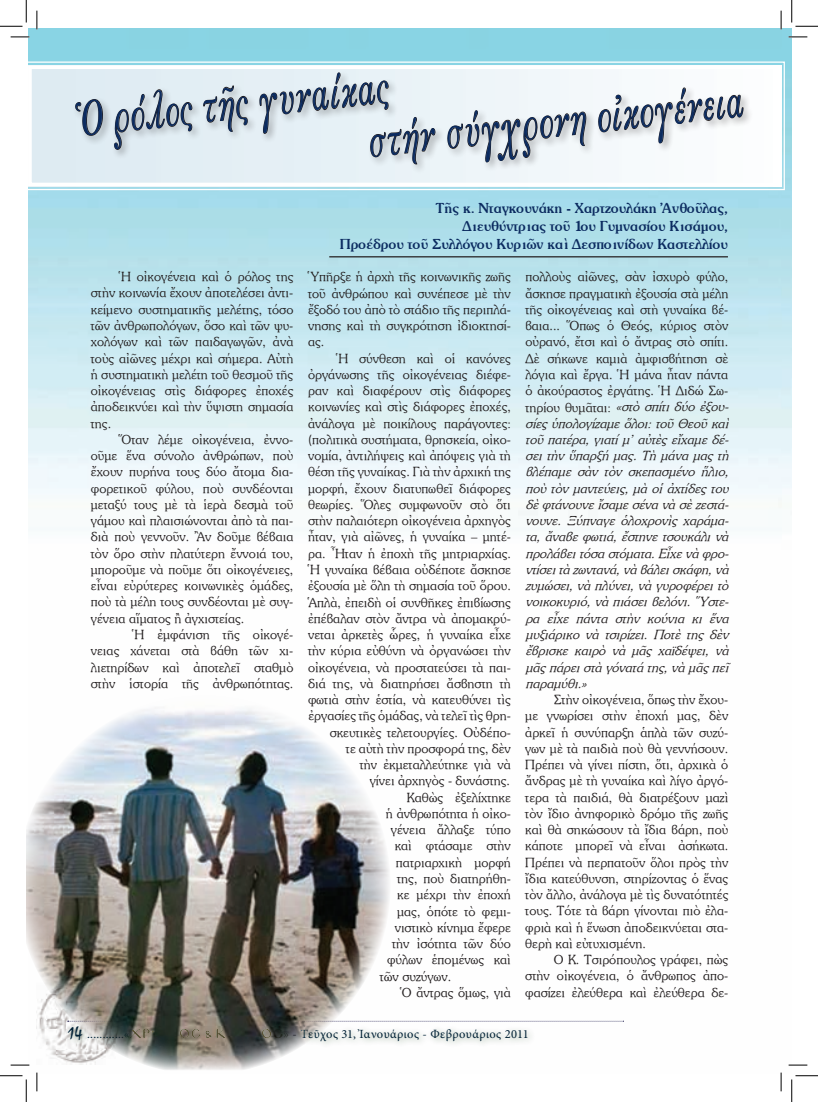
<style>
.page{position:relative;width:818px;height:1102px;background:#fff}
.page>*{position:absolute;margin:0;border:0;box-sizing:border-box;transform-origin:0 0}
.t1{font:52.5px "GFS Solomos";color:#0b2b60;scale:.71 1}
.t2{font:15px "SK Souvenir Pol Uni W";color:#0b2b60}
.t3{font:13.75px/16.2px "SK Souvenirl Light Pol Un W";color:#231f20;text-align:justify}
.t4{font:italic 13.75px/16.2px "SK Souvenirl Light Pol Un W";color:#231f20}
.t5{font:12.5px "Minion Pro";letter-spacing:.03em;color:#002035}
.s1{font-style:normal}
.s2{font-family:"Mistral";font-size:17.5px}
.s3{font-family:"Mg Byzantine UC Pol Normal";font-size:11.25px;color:#575034}
.s4{color:#575034}
.s5{color:#231f20}
</style>
<div class="page">
<img style="left:28px;top:28px;width:764px;height:1038px">
<hr style="left:329px;top:256px;width:399px;height:1px;background:#231f20">
<img style="left:26px;top:695px;width:365px;height:375px">
<svg style="left:28px;top:61px;width:757px;height:130px"></svg>
<div style="left:28px;top:65px;width:753px;height:121px;border:4px solid #fff"></div>
<div style="left:73px;top:70px;width:680px;height:104px;background:#231f20;opacity:.4"></div>
<svg style="left:75px;top:99px;width:28px;height:36px"></svg>
<svg style="left:114px;top:89px;width:78px;height:73px;background:#c3cdd2"></svg>
<svg style="left:203px;top:85px;width:45px;height:88px;background:#cbd4d9"></svg>
<svg style="left:260px;top:72px;width:175px;height:133px;background:#cedce2"></svg>
<svg style="left:447px;top:105px;width:139px;height:82px"></svg>
<svg style="left:598px;top:87px;width:146px;height:76px"></svg>
<svg style="left:11px;top:36px;width:18px;height:2px"></svg>
<svg style="left:788px;top:36px;width:19px;height:2px"></svg>
<svg style="left:11px;top:1064px;width:18px;height:1px"></svg>
<svg style="left:788px;top:1064px;width:19px;height:1px"></svg>
<svg style="left:36px;top:11px;width:2px;height:18px"></svg>
<svg style="left:36px;top:1072px;width:2px;height:19px"></svg>
<svg style="left:780px;top:11px;width:2px;height:18px"></svg>
<svg style="left:780px;top:1072px;width:2px;height:19px"></svg>
<svg style="left:0;top:0;width:27px;height:27px"></svg>
<svg style="left:0;top:1075px;width:27px;height:26px"></svg>
<svg style="left:791px;top:0;width:27px;height:27px"></svg>
<svg style="left:791px;top:1075px;width:27px;height:26px"></svg>
<p class="t1" style="left:74px;top:93px;width:442px;rotate:-6deg">Ὁ ρόλος τῆς γυναίκας</p>
<p class="t1" style="left:366px;top:114px;width:531px;rotate:-6deg">στήν σύγχρονη οἰκογένεια</p>
<p class="t3" style="left:91px;top:268px;width:204px;text-indent:28px">Ἡ οἰκογένεια καὶ ὁ ρόλος της στὴν κοινωνία ἔχουν ἀποτελέσει ἀντι&shy;κείμενο συστηματικῆς μελέτης, τόσο τῶν ἀνθρωπολόγων, ὅσο καὶ τῶν ψυ&shy;χολόγων καὶ τῶν παιδαγωγῶν, ἀνὰ τοὺς αἰῶνες μέχρι καὶ σήμερα. Αὐτὴ ἡ συστηματικὴ μελέτη τοῦ θεσμοῦ τῆς οἰκογένειας στὶς διάφορες ἐποχές ἀποδεικνύει καὶ τὴν ὕψιστη σημασία της.</p>
<p class="t3" style="left:91px;top:430px;width:204px;text-indent:28px">Ὅταν λέμε οἰκογένεια, ἐννο&shy;οῦμε ἕνα σύνολο ἀνθρώπων, ποὺ ἔχουν πυρήνα τους δύο ἄτομα δια&shy;φορετικοῦ φύλου, ποὺ συνδέονται μεταξύ τους μὲ τὰ ἱερὰ δεσμὰ τοῦ γάμου καὶ πλαισιώνονται ἀπὸ τὰ παι&shy;διὰ ποὺ γεννοῦν. Ἂν δοῦμε βέβαια τὸν ὅρο στὴν πλατύτερη ἔννοιά του, μποροῦμε νὰ ποῦμε ὅτι οἰκογένειες, εἶναι εὐρύτερες κοινωνικὲς ὁμάδες, ποὺ τὰ μέλη τους συνδέονται μὲ συγ&shy;γένεια αἵματος ἢ ἀγχιστείας.</p>
<p class="t3" style="left:91px;top:625px;width:204px;text-indent:42px">Ἡ ἐμφάνιση τῆς οἰκογέ&shy;νειας χάνεται στὰ βάθη τῶν χι&shy;λιετηρίδων καὶ ἀποτελεῖ σταθμὸ στὴν ἱστορία τῆς ἀνθρωπότητας.</p>
<p class="t2" style="left:436px;top:199px;width:294px">Tῆς κ. Νταγκουνάκη - Χαρτζουλάκη Ἀνθοῦλας,</p>
<p class="t2" style="left:462px;top:217px;width:267px">Διευθύντριας τοῦ 1ου Γυμνασίου Κισάμου,</p>
<p class="t2" style="left:340px;top:235px;width:390px">Προέδρου τοῦ Συλλόγου Κυριῶν καὶ Δεσποινίδων Καστελλίου</p>
<p class="t3" style="left:308px;top:268px;width:204px">Ὑπῆρξε ἡ ἀρχὴ τῆς κοινωνικῆς ζωῆς τοῦ ἀνθρώπου καὶ συνέπεσε μὲ τὴν ἔξοδό του ἀπὸ τὸ στάδιο τῆς περιπλά&shy;νησης καὶ τὴ συγκρότηση ἰδιοκτησί&shy;ας.</p>
<p class="t3" style="left:308px;top:349px;width:204px;text-align:right">Ἡ σύνθεση καὶ οἱ κανόνες ὀργάνωσης τῆς οἰκογένειας διέφε&shy;ραν καὶ διαφέρουν στὶς διάφορες κοινωνίες καὶ στὶς διάφορες ἐποχές, ἀνάλογα μὲ ποικίλους παράγοντες: (πολιτικὰ συστήματα, θρησκεία, οἰκο&shy;νομία, ἀντιλήψεις καὶ ἀπόψεις γιὰ τὴ θέση τῆς γυναίκας. Γιὰ τὴν ἀρχική της μορφή, ἔχουν διατυπωθεῖ διάφορες θεωρίες. Ὅλες συμφωνοῦν στὸ ὅτι στὴν παλαιότερη οἰκογένεια ἀρχηγὸς ἦταν, γιὰ αἰῶνες, ἡ γυναίκα – μητέ&shy;ρα. Ἦταν ἡ ἐποχὴ τῆς μητριαρχίας.<br>Ἡ γυναίκα βέβαια οὐδέποτε ἄσκησε ἐξουσία μὲ ὅλη τὴ σημασία τοῦ ὅρου.<br>Ἁπλὰ, ἐπειδὴ οἱ συνθῆκες ἐπιβίωσης ἐπέβαλαν στὸν ἄντρα νὰ ἀπομακρύ&shy;νεται ἀρκετὲς ὧρες, ἡ γυναίκα εἶχε τὴν κύρια εὐθύνη νὰ ὀργανώσει τὴν οἰκογένεια, νὰ προστατεύσει τὰ παι&shy;διά της, νὰ διατηρήσει ἄσβηστη τὴ φωτιὰ στὴν ἑστία, νὰ κατευθύνει τὶς ἐργασίες τῆς ὁμάδας, νὰ τελεῖ τὶς θρη&shy;σκευτικὲς τελετουργίες. Οὐδέπο-<br>τε αὐτὴ τὴν προσφορά της, δὲν<br>τὴν ἐκμεταλλεύτηκε γιὰ νὰ<br>γίνει ἀρχηγὸς - δυνάστης.</p>
<p class="t3" style="left:407px;top:788px;width:106px">Καθὼς ἐξελίχτηκε</p>
<p class="t3" style="left:386px;top:804px;width:127px">ἡ ἀνθρωπότητα ἡ οἰκο-</p>
<p class="t3" style="left:391px;top:821px;width:121px">γένεια ἄλλαξε τύπο</p>
<p class="t3" style="left:395px;top:837px;width:118px">καὶ φτάσαμε στὴν</p>
<p class="t3" style="left:396px;top:853px;width:117px">πατριαρχικὴ μορφή</p>
<p class="t3" style="left:397px;top:869px;width:115px">της, ποὺ διατηρήθη-</p>
<p class="t3" style="left:397px;top:886px;width:115px">κε μέχρι τὴν ἐποχή</p>
<p class="t3" style="left:397px;top:902px;width:115px">μας, ὁπότε τὸ φεμι-</p>
<p class="t3" style="left:395px;top:918px;width:118px">νιστικὸ κίνημα ἔφερε</p>
<p class="t3" style="left:392px;top:934px;width:120px">τὴν ἰσότητα τῶν δύο</p>
<p class="t3" style="left:387px;top:951px;width:125px">φύλων ἑπομένως καὶ</p>
<p class="t3" style="left:380px;top:967px;width:73px">τῶν συζύγων.</p>
<p class="t3" style="left:400px;top:983px;width:112px">Ὁ ἄντρας ὅμως, γιὰ</p>
<p class="t4" style="left:525px;top:268px;width:209px"><span class="s1">πολλοὺς αἰῶνες, σὰν ἰσχυρὸ φύλο, ἄσκησε πραγματικὴ ἐξουσία στὰ μέλη τῆς οἰκογένειας καὶ στὴ γυναίκα βέ&shy;βαια... Ὅπως ὁ Θεός, κύριος στὸν οὐρανό, ἔτσι καὶ ὁ ἄντρας στὸ σπίτι.<br>Δὲ σήκωνε καμιὰ ἀμφισβήτηση σὲ λόγια καὶ ἔργα. Ἡ μάνα ἦταν πάντα ὁ ἀκούραστος ἐργάτης. Ἡ Διδώ Σω&shy;τ η ρ ί ο υ θ υ μ ᾶτ α ι :</span> «στὸσπίτιδύοἐξου&shy;σίεςὑπολογίζαμεὅλοι:τοῦΘεοῦκαὶ τοῦπατέρα,γιατίμ’αὐτὲςεἴχαμεδέ&shy;σειτὴνὕπαρξήμας.Τὴμάναμαςτὴ βλέπαμε σὰν τὸν σκεπασμένο ἥλιο, ποὺτὸνμαντεύεις,μὰοἱἀχτίδεςτου δὲφτάνουνεἴσαμεσένανὰσὲζεστά&shy;νουνε. Ξύπναγε ὁλοχρονὶς χαράμα&shy;τα,ἄναβεφωτιά,ἔστηνετσουκάλινὰ προλάβειτόσαστόματα.Εἶχενὰφρο&shy;ντίσειτὰζωντανά,νὰβάλεισκάφη,νὰ ζυμώσει,νὰπλύνει,νὰγυροφέρειτὸ νοικοκυριό,νὰπιάσειβελόνι.Ὕστε&shy;ρα εἶχε πάντα στὴν κούνια κι ἕνα μυξιάρικο νὰ τσιρίζει. Ποτὲ της δὲν ἔβρισκε καιρὸ νὰ μᾶς χαϊδέψει, νὰ μᾶςπάρειστὰγόνατάτης,νὰμᾶςπεῖ παραμύθι.»</p>
<p class="t3" style="left:525px;top:690px;width:205px;text-indent:28px">Στὴν οἰκογένεια, ὅπως τὴν ἔχου&shy;με γνωρίσει στὴν ἐποχή μας, δὲν ἀρκεῖ ἡ συνύπαρξη ἁπλὰ τῶν συζύ&shy;γων μὲ τὰ παιδιὰ ποὺ θὰ γεννήσουν.<br>Πρέπει νὰ γίνει πίστη, ὅτι, ἀρχικὰ ὁ ἄνδρας μὲ τὴ γυναίκα καὶ λίγο ἀργό&shy;τερα τὰ παιδιά, θὰ διατρέξουν μαζὶ τὸν ἴδιο ἀνηφορικὸ δρόμο τῆς ζωῆς καὶ θὰ σηκώσουν τὰ ἴδια βάρη, ποὺ κάποτε μπορεῖ νὰ εἶναι ἀσήκωτα.<br>Πρέπει νὰ περπατοῦν ὅλοι πρὸς τὴν ἴδια κατεύθυνση, στηρίζοντας ὁ ἕνας τὸν ἄλλο, ἀνάλογα μὲ τὶς δυνατότητές τους. Τότε τὰ βάρη γίνονται πιὸ ἐλα&shy;φριὰ καὶ ἡ ἕνωση ἀποδεικνύεται στα&shy;θερὴ καὶ εὐτυχισμένη.</p>
<p class="t3" style="left:525px;top:950px;width:205px;text-indent:28px">Ο Κ. Τσιρόπουλος γράφει, πὼς στὴν οἰκογένεια, ὁ ἄνθρωπος ἀπο&shy;φασίζει ἐλεύθερα καὶ ἐλεύθερα δε-</p>
<p class="t5" style="left:68px;top:1025px;width:462px"><span class="s2">14</span> ............«<span class="s3">ΧΡΙΣΤΟΣ &amp; ΚΟΣΜΟΣ</span><span class="s4">»</span> <span class="s5">-</span> Τεῦχος 31, Ἰανουάριος - Φεβρουάριος 2011</p>
</div>
